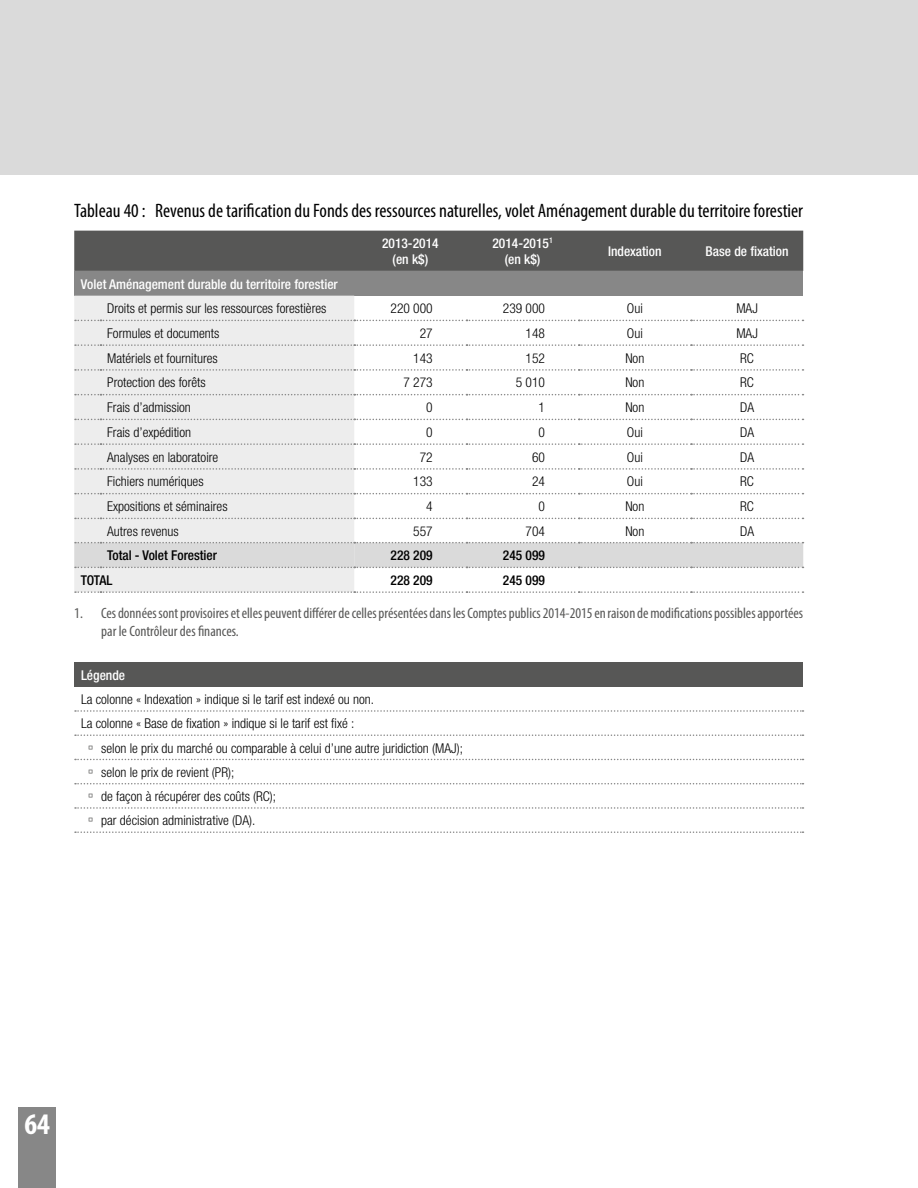
<style>
.page{position:relative;width:918px;height:1188px;background:#fff}
.page>*{position:absolute;margin:0;border:0;box-sizing:border-box;transform-origin:0 0}
.t1{font:700 condensed 30px "Myriad Pro";color:#fff}
.t2{font:condensed 19.5px "Myriad Pro";color:#000}
.t3{font:condensed 15px/18px "Myriad Pro";color:#575756}
.t4{font:300 condensed 13.5px "Helvetica Neue";color:#000}
.t5{font:500 condensed 13.5px/16.2px "Helvetica Neue";color:#fff;text-align:center}
.t6{font:500 condensed 13.5px "Helvetica Neue";color:#000}
.s1{font-family:"Arial";font-weight:400;font-stretch:normal;font-size:16.5px;color:#575756}
</style>
<div class="page">
<div style="left:0;top:0;width:918px;height:175px;background:#dadada"></div>
<div style="left:19px;top:1107px;width:37px;height:81px;background:#878787"></div>
<div style="left:74px;top:231px;width:729px;height:40px;background:#575756"></div>
<div style="left:74px;top:271px;width:729px;height:25px;background:#878787"></div>
<div style="left:74px;top:296px;width:280px;height:296px;background:#ededed"></div>
<svg style="left:75px;top:320px;width:729px;height:1px"></svg>
<svg style="left:75px;top:344px;width:729px;height:2px"></svg>
<svg style="left:75px;top:369px;width:729px;height:2px"></svg>
<svg style="left:75px;top:394px;width:729px;height:1px"></svg>
<svg style="left:75px;top:419px;width:729px;height:1px"></svg>
<svg style="left:75px;top:443px;width:729px;height:2px"></svg>
<svg style="left:75px;top:468px;width:729px;height:2px"></svg>
<svg style="left:75px;top:493px;width:729px;height:1px"></svg>
<svg style="left:75px;top:518px;width:729px;height:1px"></svg>
<svg style="left:74px;top:542px;width:730px;height:26px;background:#d7d7d7"></svg>
<svg style="left:75px;top:591px;width:729px;height:2px"></svg>
<div style="left:74px;top:663px;width:729px;height:24px;background:#575756"></div>
<svg style="left:75px;top:710px;width:728px;height:2px"></svg>
<svg style="left:75px;top:734px;width:728px;height:2px"></svg>
<svg style="left:75px;top:759px;width:728px;height:1px"></svg>
<svg style="left:75px;top:783px;width:728px;height:1px"></svg>
<svg style="left:75px;top:807px;width:728px;height:2px"></svg>
<svg style="left:75px;top:831px;width:728px;height:2px"></svg>
<h2 class="t2" style="left:74px;top:199px;width:730px">Tableau 40 : Revenus de tarification du Fonds des ressources naturelles, volet Aménagement durable du territoire forestier</h2>
<p class="t5" style="left:382px;top:235px;width:58px">2013-2014 (en k$)</p>
<p class="t5" style="left:492px;top:235px;width:62px">2014-2015<sup>1 </sup>(en k$)</p>
<p class="t5" style="left:608px;top:243px;width:55px">Indexation</p>
<p class="t5" style="left:706px;top:243px;width:84px">Base de fixation</p>
<p class="t5" style="left:81px;top:276px;width:258px">Volet Aménagement durable du territoire forestier</p>
<p class="t4" style="left:107px;top:301px;width:221px">Droits et permis sur les ressources forestières</p>
<p class="t4" style="left:391px;top:301px;width:44px">220 000</p>
<p class="t4" style="left:503px;top:301px;width:44px">239 000</p>
<p class="t4" style="left:627px;top:301px;width:17px">Oui</p>
<p class="t4" style="left:736px;top:301px;width:23px">MAJ</p>
<p class="t4" style="left:107px;top:325px;width:114px">Formules et documents</p>
<p class="t4" style="left:420px;top:325px;width:14px">27</p>
<p class="t4" style="left:526px;top:325px;width:21px">148</p>
<p class="t4" style="left:627px;top:325px;width:17px">Oui</p>
<p class="t4" style="left:736px;top:325px;width:23px">MAJ</p>
<p class="t4" style="left:107px;top:350px;width:112px">Matériels et fournitures</p>
<p class="t4" style="left:413px;top:350px;width:21px">143</p>
<p class="t4" style="left:526px;top:350px;width:21px">152</p>
<p class="t4" style="left:625px;top:350px;width:20px">Non</p>
<p class="t4" style="left:740px;top:350px;width:15px">RC</p>
<p class="t4" style="left:107px;top:375px;width:100px">Protection des forêts</p>
<p class="t4" style="left:404px;top:375px;width:31px">7 273</p>
<p class="t4" style="left:516px;top:375px;width:31px">5 010</p>
<p class="t4" style="left:625px;top:375px;width:20px">Non</p>
<p class="t4" style="left:740px;top:375px;width:15px">RC</p>
<p class="t4" style="left:107px;top:400px;width:85px">Frais d’admission</p>
<p class="t4" style="left:426px;top:400px;width:8px">0</p>
<p class="t4" style="left:539px;top:400px;width:8px">1</p>
<p class="t4" style="left:625px;top:400px;width:20px">Non</p>
<p class="t4" style="left:740px;top:400px;width:15px">DA</p>
<p class="t4" style="left:107px;top:424px;width:85px">Frais d’expédition</p>
<p class="t4" style="left:426px;top:424px;width:8px">0</p>
<p class="t4" style="left:539px;top:424px;width:8px">0</p>
<p class="t4" style="left:627px;top:424px;width:17px">Oui</p>
<p class="t4" style="left:740px;top:424px;width:15px">DA</p>
<p class="t4" style="left:107px;top:449px;width:113px">Analyses en laboratoire</p>
<p class="t4" style="left:420px;top:449px;width:14px">72</p>
<p class="t4" style="left:532px;top:449px;width:14px">60</p>
<p class="t4" style="left:627px;top:449px;width:17px">Oui</p>
<p class="t4" style="left:740px;top:449px;width:15px">DA</p>
<p class="t4" style="left:107px;top:474px;width:98px">Fichiers numériques</p>
<p class="t4" style="left:413px;top:474px;width:21px">133</p>
<p class="t4" style="left:532px;top:474px;width:14px">24</p>
<p class="t4" style="left:627px;top:474px;width:17px">Oui</p>
<p class="t4" style="left:740px;top:474px;width:15px">RC</p>
<p class="t4" style="left:107px;top:499px;width:122px">Expositions et séminaires</p>
<p class="t4" style="left:426px;top:499px;width:8px">4</p>
<p class="t4" style="left:539px;top:499px;width:8px">0</p>
<p class="t4" style="left:625px;top:499px;width:20px">Non</p>
<p class="t4" style="left:740px;top:499px;width:15px">RC</p>
<p class="t4" style="left:107px;top:523px;width:73px">Autres revenus</p>
<p class="t4" style="left:413px;top:523px;width:21px">557</p>
<p class="t4" style="left:526px;top:523px;width:21px">704</p>
<p class="t4" style="left:625px;top:523px;width:20px">Non</p>
<p class="t4" style="left:740px;top:523px;width:15px">DA</p>
<p class="t6" style="left:107px;top:547px;width:111px">Total - Volet Forestier</p>
<p class="t6" style="left:391px;top:547px;width:44px">228 209</p>
<p class="t6" style="left:503px;top:547px;width:44px">245 099</p>
<p class="t6" style="left:81px;top:572px;width:33px">TOTAL</p>
<p class="t6" style="left:391px;top:572px;width:44px">228 209</p>
<p class="t6" style="left:503px;top:572px;width:44px">245 099</p>
<p class="t3" style="left:101px;top:604px;width:703px;text-indent:-27px">1. Ces données sont provisoires et elles peuvent différer de celles présentées dans les Comptes publics 2014-2015 en raison de modifications possibles apportées par le Contrôleur des finances.</p>
<p class="t5" style="left:81px;top:667px;width:46px">Légende</p>
<p class="t4" style="left:81px;top:692px;width:295px">La colonne « Indexation » indique si le tarif est indexé ou non.</p>
<p class="t4" style="left:81px;top:716px;width:275px">La colonne « Base de fixation » indique si le tarif est fixé :</p>
<p class="t4" style="left:88px;top:740px;width:377px"><span class="s1">▫</span> selon le prix du marché ou comparable à celui d’une autre juridiction (MAJ);</p>
<p class="t4" style="left:88px;top:764px;width:148px"><span class="s1">▫</span> selon le prix de revient (PR);</p>
<p class="t4" style="left:88px;top:789px;width:190px"><span class="s1">▫</span> de façon à récupérer des coûts (RC);</p>
<p class="t4" style="left:88px;top:813px;width:169px"><span class="s1">▫</span> par décision administrative (DA).</p>
<h1 class="t1" style="left:24px;top:1105px;width:27px">64</h1>
</div>
